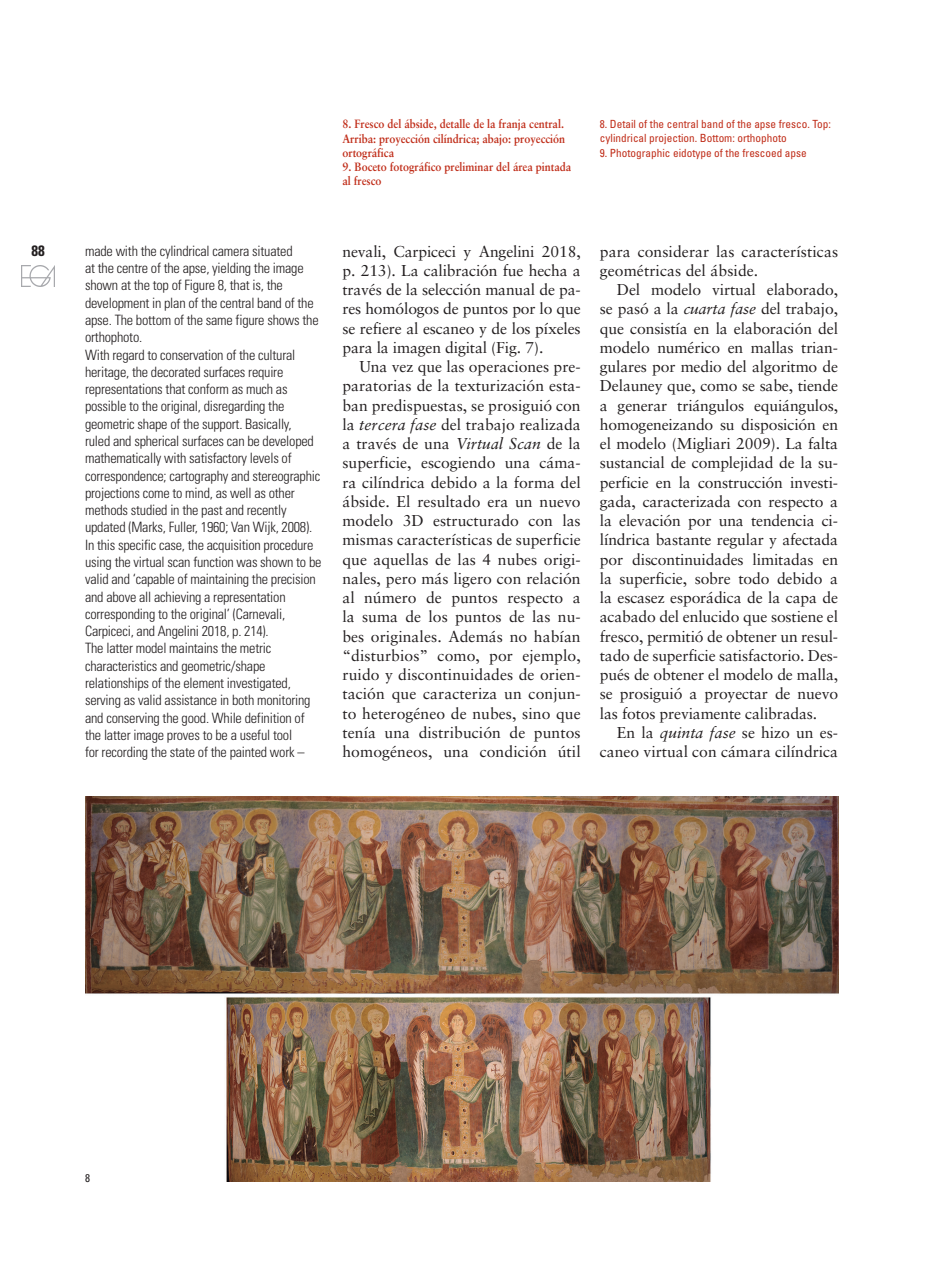
<style>
.page{position:relative;width:936px;height:1276px;background:#fff}
.page>*{position:absolute;margin:0;border:0;box-sizing:border-box;transform-origin:0 0}
.t1{font:15.75px/19.2px "Sabon";color:#231f20;text-align:justify}
.t2{font:700 condensed 15px "Univers";color:#231f20}
.t3{font:300 condensed 14.25px/17.2px "Univers";letter-spacing:-.015em;color:#231f20}
.t4{font:700 12px/14.2px "Sabon";color:#c02d19;text-align:justify;scale:.9 1}
.t5{font:condensed 11.25px/14.2px "Univers";color:#c02d19}
.PIES_DE_FOTO_INGLES{font:condensed 11.25px "Univers";color:#231f20}
.s1{font-style:italic}
</style>
<div class="page">
<img style="left:22px;top:265px;width:33px;height:21px">
<img style="left:85px;top:797px;width:753px;height:384px">
<p class="t2" style="left:32px;top:242px;width:15px">88</p>
<p class="t4" style="left:342px;top:117px;width:249px">8. Fresco del ábside, detalle de la franja central.<br>Arriba: proyección cilíndrica; abajo: proyección ortográfica</p>
<p class="t4" style="left:342px;top:160px;width:256px">9. Boceto fotográfico preliminar del área pintada al fresco</p>
<p class="t5" style="left:600px;top:117px;width:232px">8. Detail of the central band of the apse fresco. Top: cylindrical projection. Bottom: orthophoto</p>
<p class="t5" style="left:600px;top:145px;width:208px">9. Photographic eidotype of the frescoed apse</p>
<p class="t3" style="left:85px;top:242px;width:235px">made with the cylindrical camera situated<br>at the centre of the apse, yielding the image shown at the top of Figure 8, that is, the development in plan of the central band of the apse. The bottom of the same figure shows the orthophoto.</p>
<p class="t3" style="left:85px;top:346px;width:238px">With regard to conservation of the cultural heritage, the decorated surfaces require representations that conform as much as possible to the original, disregarding the geometric shape of the support. Basically,<br>ruled and spherical surfaces can be developed mathematically with satisfactory levels of correspondence; cartography and stereographic projections come to mind, as well as other methods studied in the past and recently updated (Marks, Fuller, 1960; Van Wijk, 2008).<br>In this specific case, the acquisition procedure using the virtual scan function was shown to be valid and ‘capable of maintaining the precision and above all achieving a representation corresponding to the original’ (Carnevali, Carpiceci, and Angelini 2018, p. 214).</p>
<p class="t3" style="left:85px;top:640px;width:227px">The latter model maintains the metric characteristics and geometric/shape relationships of the element investigated, serving as valid assistance in both monitoring and conserving the good. While definition of the latter image proves to be a useful tool<br>for recording the state of the painted work –</p>
<p class="t1" style="left:342px;top:241px;width:240px">nevali, Carpiceci y Angelini 2018, p. 213). La calibración fue hecha a través de la selección manual de pa&shy;res homólogos de puntos por lo que se refiere al escaneo y de los píxeles para la imagen digital (Fig. 7).</p>
<p class="t1" style="left:342px;top:357px;width:240px;text-indent:17px">Una vez que las operaciones pre&shy;paratorias de la texturización esta&shy;ban predispuestas, se prosiguió con la <span class="s1">tercera fase</span> del trabajo realizada a través de una <span class="s1">Virtual Scan</span> de la superficie, escogiendo una cáma&shy;ra cilíndrica debido a la forma del ábside. El resultado era un nuevo modelo 3D estructurado con las mismas características de superficie que aquellas de las 4 nubes origi&shy;nales, pero más ligero con relación al número de puntos respecto a la suma de los puntos de las nu&shy;bes originales. Además no habían “disturbios” como, por ejemplo, ruido y discontinuidades de orien&shy;tación que caracteriza un conjun&shy;to heterogéneo de nubes, sino que tenía una distribución de puntos homogéneos, una condición útil</p>
<p class="t1" style="left:600px;top:241px;width:240px">para considerar las características geométricas del ábside.</p>
<p class="t1" style="left:600px;top:280px;width:240px;text-indent:17px">Del modelo virtual elaborado, se pasó a la <span class="s1">cuarta fase</span> del trabajo, que consistía en la elaboración del modelo numérico en mallas trian&shy;gulares por medio del algoritmo de Delauney que, como se sabe, tiende a generar triángulos equiángulos, homogeneizando su disposición en el modelo (Migliari 2009). La falta sustancial de complejidad de la su&shy;perficie en la construcción investi&shy;gada, caracterizada con respecto a la elevación por una tendencia ci&shy;líndrica bastante regular y afectada por discontinuidades limitadas en la superficie, sobre todo debido a la escasez esporádica de la capa de acabado del enlucido que sostiene el fresco, permitió de obtener un resul&shy;tado de superficie satisfactorio. Des&shy;pués de obtener el modelo de malla, se prosiguió a proyectar de nuevo las fotos previamente calibradas.</p>
<p class="t1" style="left:600px;top:722px;width:240px;text-align:right">En la <span class="s1">quinta fase</span> se hizo un es&shy;caneo virtual con cámara cilíndrica</p>
<p class="PIES_DE_FOTO_INGLES" style="left:85px;top:1171px;width:6px">8</p>
</div>
